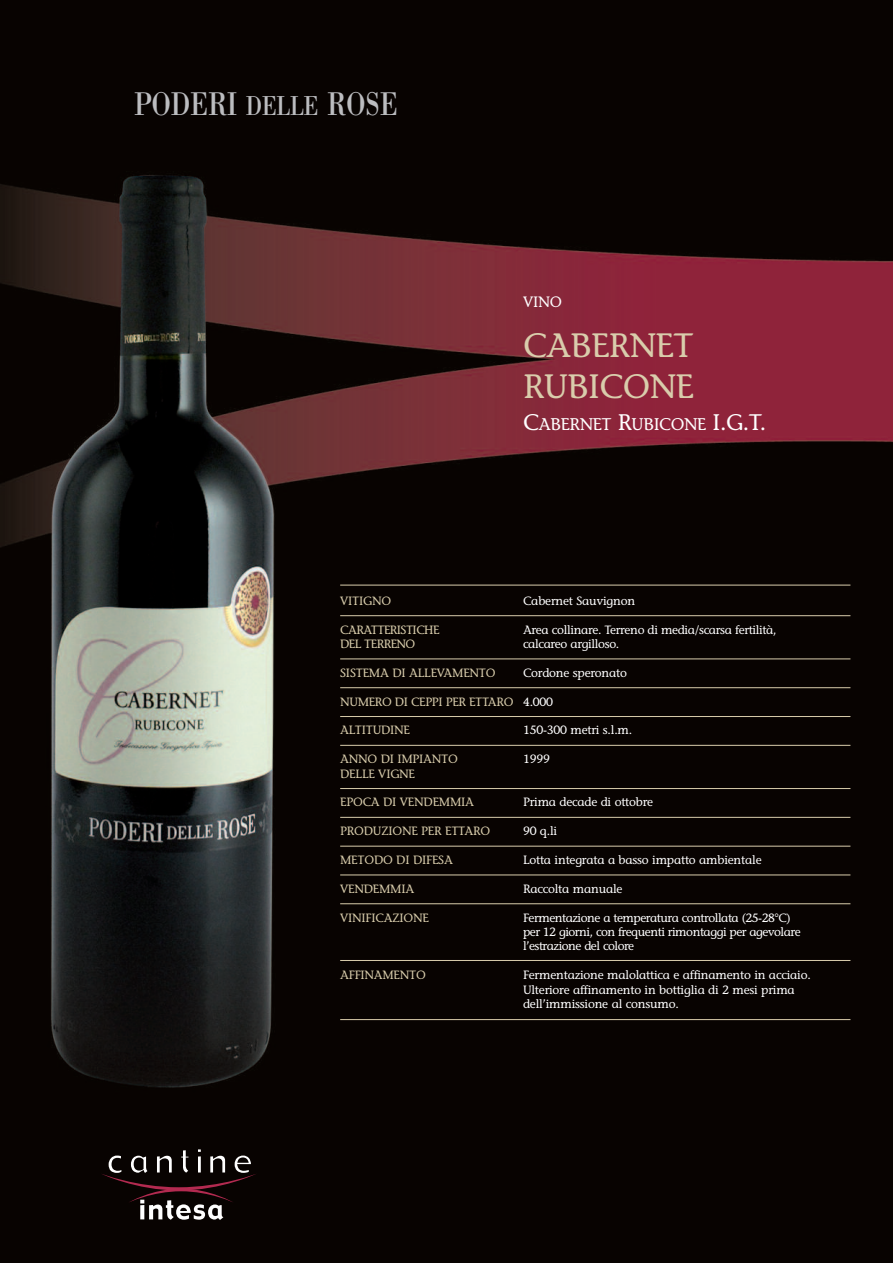
<style>
.page{position:relative;width:893px;height:1263px;background:#fff}
.page>*{position:absolute;margin:0;border:0;box-sizing:border-box;transform-origin:0 0}
.t1{font:33.9px "Bodoni";letter-spacing:-.015em;color:#bcbdc0;scale:.8 1}
.t2{font:33.75px/40.5px "Stone Informal LT";letter-spacing:-.015em;color:#d9cdac}
.t3{font:16.8px "Stone Informal LT";letter-spacing:-.025em;color:#fff}
.t4{font:15px "Stone Informal LT";color:#fff}
.t5{font:12px/14.4px "Stone Informal LT";letter-spacing:-.015em;color:#fff}
.t6{font:12px/14.4px "Stone Informal LT";letter-spacing:-.015em;color:#d9cdac}
.t7{font:12px/14.4px "Stone Informal LT";letter-spacing:-.04em;color:#fff}
.t8{font:12px/14.4px "Stone Informal LT";letter-spacing:-.045em;color:#d9cdac}
.s1{font-size:28.35px}
.s2{font-size:22.5px}
</style>
<div class="page">
<img style="left:0;top:0;width:893px;height:1263px">
<svg style="left:101px;top:1149px;width:156px;height:71px;background:#2c2222"></svg>
<hr style="left:340px;top:585px;width:510px;height:1px;background:#d9cdac">
<hr style="left:340px;top:615px;width:510px;height:1px;background:#d9cdac">
<hr style="left:340px;top:658px;width:510px;height:1px;background:#d9cdac">
<hr style="left:340px;top:687px;width:510px;height:1px;background:#d9cdac">
<hr style="left:340px;top:716px;width:510px;height:1px;background:#d9cdac">
<hr style="left:340px;top:745px;width:510px;height:1px;background:#d9cdac">
<hr style="left:340px;top:788px;width:510px;height:1px;background:#d9cdac">
<hr style="left:340px;top:817px;width:510px;height:1px;background:#d9cdac">
<hr style="left:340px;top:846px;width:510px;height:1px;background:#d9cdac">
<hr style="left:340px;top:874px;width:510px;height:1px;background:#d9cdac">
<hr style="left:340px;top:903px;width:510px;height:1px;background:#d9cdac">
<hr style="left:340px;top:960px;width:510px;height:1px;background:#d9cdac">
<hr style="left:340px;top:1019px;width:510px;height:1px;background:#d9cdac">
<h1 class="t1" style="left:134px;top:83px;width:332px">PODERI <span class="s1">DELLE</span> ROSE</h1>
<p class="t4" style="left:523px;top:296px;width:40px">VINO</p>
<h2 class="t2" style="left:523px;top:329px;width:172px">CABERNET<br>RUBICONE</h2>
<h3 class="t3" style="left:523px;top:418px;width:245px"><span class="s2">C</span>ABERNET <span class="s2">R</span>UBICONE <span class="s2">I.G.T.</span></h3>
<p class="t6" style="left:340px;top:595px;width:53px">VITIGNO</p>
<p class="t8" style="left:340px;top:623px;width:101px">CARATTERISTICHE<br>DEL TERRENO</p>
<p class="t6" style="left:340px;top:667px;width:157px">SISTEMA DI ALLEVAMENTO</p>
<p class="t6" style="left:340px;top:695px;width:175px">NUMERO DI CEPPI PER ETTARO</p>
<p class="t6" style="left:340px;top:724px;width:71px">ALTITUDINE</p>
<p class="t6" style="left:340px;top:753px;width:119px">ANNO DI IMPIANTO<br>DELLE VIGNE</p>
<p class="t6" style="left:340px;top:796px;width:135px">EPOCA DI VENDEMMIA</p>
<p class="t6" style="left:340px;top:825px;width:151px">PRODUZIONE PER ETTARO</p>
<p class="t6" style="left:340px;top:854px;width:114px">METODO DI DIFESA</p>
<p class="t6" style="left:340px;top:883px;width:76px">VENDEMMIA</p>
<p class="t6" style="left:340px;top:911px;width:90px">VINIFICAZIONE</p>
<p class="t6" style="left:340px;top:969px;width:87px">AFFINAMENTO</p>
<p class="t5" style="left:523px;top:595px;width:114px">Cabernet Sauvignon</p>
<p class="t5" style="left:523px;top:623px;width:255px">Area collinare. Terreno di media/scarsa fertilità, calcareo argilloso.</p>
<p class="t5" style="left:523px;top:667px;width:105px">Cordone speronato</p>
<p class="t5" style="left:523px;top:695px;width:32px">4.000</p>
<p class="t5" style="left:523px;top:724px;width:111px">150-300 metri s.l.m.</p>
<p class="t5" style="left:523px;top:753px;width:28px">1999</p>
<p class="t5" style="left:523px;top:796px;width:132px">Prima decade di ottobre</p>
<p class="t5" style="left:523px;top:825px;width:36px">90 q.li</p>
<p class="t5" style="left:523px;top:854px;width:240px">Lotta integrata a basso impatto ambientale</p>
<p class="t5" style="left:523px;top:883px;width:101px">Raccolta manuale</p>
<p class="t7" style="left:523px;top:911px;width:279px">Fermentazione a temperatura controllata (25-28°C) per 12 giorni, con frequenti rimontaggi per agevolare l’estrazione del colore</p>
<p class="t5" style="left:523px;top:969px;width:289px">Fermentazione malolattica e affinamento in acciaio.<br>Ulteriore affinamento in bottiglia di 2 mesi prima dell’immissione al consumo.</p>
</div>
